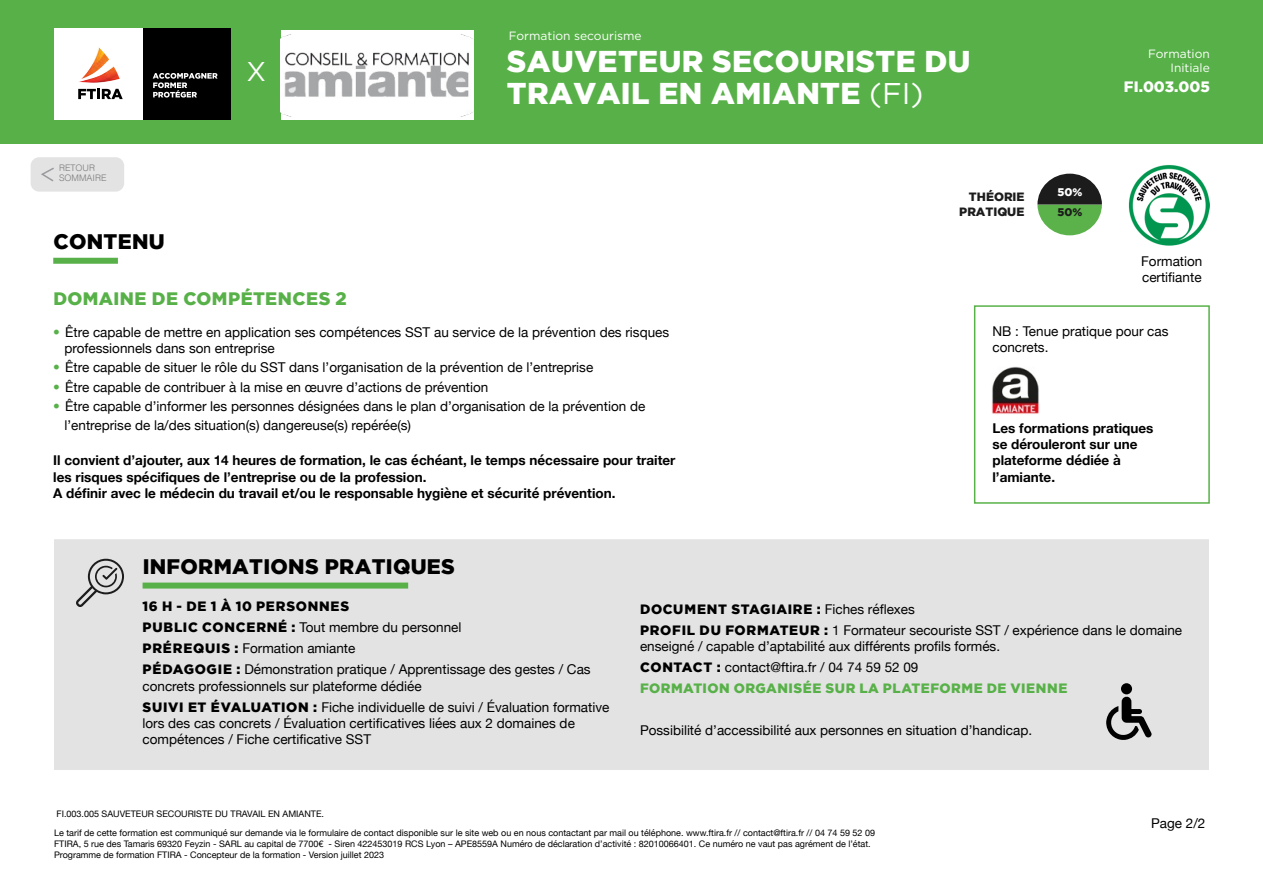
<style>
.page{position:relative;width:1263px;height:893px;background:#fff}
.page>*{position:absolute;margin:0;border:0;box-sizing:border-box;transform-origin:0 0}
.t1{font:900 30px/31.8px "Gotham";letter-spacing:.015em;color:#fff}
.t2{font:27.15px "Gotham";color:#fff}
.t3{font:900 21px "Gotham";letter-spacing:.015em;color:#000}
.t4{font:900 18px "Gotham";letter-spacing:.025em;color:#58b148}
.t5{font:900 15px "Gotham";color:#fff}
.t6{font:13.5px/16.2px "Helvetica Neue";color:#000}
.t7{font:700 13.5px/16.2px "Helvetica Neue";color:#000}
.t8{font:900 13.5px "Gotham";letter-spacing:.055em;color:#000}
.t9{font:900 13.5px "Gotham";letter-spacing:.035em;color:#58b148}
.t10{font:12px/14.4px "Gotham";color:#fff;text-align:right}
.t11{font:900 12px "Gotham";color:#1c1c1c}
.t12{font:900 11.1px "Gotham";color:#1c1c1c}
.t13{font:900 11.1px "Gotham";color:#fff}
.t14{font:9px/10.8px "Helvetica Neue";color:#000}
.t15{font:300 9px/10.5px "Helvetica";color:#7c7b7b}
.s1{font-weight:400}
.s2{font-family:"Helvetica";font-weight:300;color:#58b148}
.s3{font-family:"Gotham";font-weight:900}
.s4{font-family:"Helvetica Neue";font-weight:400}
</style>
<div class="page">
<div style="left:0;top:0;width:1263px;height:143px;background:#58b148"></div>
<div style="left:54px;top:28px;width:90px;height:92px;background:#fff"></div>
<div style="left:144px;top:28px;width:87px;height:92px;background:#000"></div>
<svg style="left:78px;top:89px;width:45px;height:10px"></svg>
<img style="left:79px;top:47px;width:41px;height:36px">
<svg style="left:153px;top:73px;width:65px;height:25px"></svg>
<div style="left:64px;top:549px;width:1135px;height:211px;background:#e3e3e3"></div>
<div style="left:143px;top:583px;width:265px;height:6px;background:#58b148"></div>
<div style="left:54px;top:539px;width:1155px;height:231px;border:20px solid #e3e3e3"></div>
<svg style="left:76px;top:559px;width:48px;height:48px"></svg>
<svg style="left:1106px;top:696px;width:45px;height:44px"></svg>
<div style="left:1121px;top:683px;width:11px;height:11px;background:#000;border-radius:50%"></div>
<div style="left:53px;top:258px;width:65px;height:6px;background:#58b148"></div>
<img style="left:1129px;top:165px;width:80px;height:80px">
<div style="left:974px;top:305px;width:236px;height:199px;border:2px solid #58b148"></div>
<img style="left:992px;top:366px;width:48px;height:48px">
<div style="left:281px;top:30px;width:192px;height:90px;background:#fff"></div>
<img style="left:281px;top:34px;width:192px;height:82px">
<svg style="left:1037px;top:174px;width:65px;height:61px"></svg>
<div style="left:31px;top:157px;width:93px;height:35px;background:#e3e3e3;border-radius:9px"></div>
<svg style="left:41px;top:167px;width:13px;height:15px"></svg>
<p class="t15" style="left:59px;top:162px;width:49px">RETOUR<br>SOMMAIRE</p>
<h2 class="t2" style="left:247px;top:54px;width:21px">X</h2>
<p class="t10" style="left:509px;top:28px;width:134px">Formation secourisme</p>
<h1 class="t1" style="left:507px;top:45px;width:465px">SAUVETEUR SECOURISTE DU<br>TRAVAIL EN AMIANTE <span class="s1">(FI)</span></h1>
<p class="t10" style="left:1148px;top:46px;width:63px">Formation<br>Initiale</p>
<p class="t5" style="left:1124px;top:78px;width:88px">FI.003.005</p>
<p class="t11" style="left:969px;top:190px;width:57px">THÉORIE</p>
<p class="t13" style="left:1057px;top:186px;width:26px">50%</p>
<p class="t11" style="left:959px;top:205px;width:67px">PRATIQUE</p>
<p class="t12" style="left:1057px;top:206px;width:26px">50%</p>
<h3 class="t3" style="left:53px;top:230px;width:113px">CONTENU</h3>
<h3 class="t4" style="left:53px;top:288px;width:295px">DOMAINE DE COMPÉTENCES 2</h3>
<p class="t6" style="left:65px;top:325px;width:606px;text-indent:-11px"><span class="s2">•</span> Être capable de mettre en application ses compétences SST au service de la prévention des risques professionnels dans son entreprise</p>
<p class="t6" style="left:53px;top:360px;width:541px"><span class="s2">•</span> Être capable de situer le rôle du SST dans l’organisation de la prévention de l’entreprise</p>
<p class="t6" style="left:53px;top:379px;width:437px"><span class="s2">•</span> Être capable de contribuer à la mise en œuvre d’actions de prévention</p>
<p class="t6" style="left:65px;top:397px;width:582px;line-height:19.2px;text-indent:-11px"><span class="s2">•</span> Être capable d’informer les personnes désignées dans le plan d’organisation de la prévention de l’entreprise de la/des situation(s) dangereuse(s) repérée(s)</p>
<p class="t7" style="left:53px;top:453px;width:624px">Il convient d’ajouter, aux 14 heures de formation, le cas échéant, le temps nécessaire pour traiter les risques spécifiques de l’entreprise ou de la profession.<br>A définir avec le médecin du travail et/ou le responsable hygiène et sécurité prévention.</p>
<p class="t6" style="left:1141px;top:254px;width:63px">Formation certifiante</p>
<p class="t6" style="left:992px;top:324px;width:178px">NB : Tenue pratique pour cas concrets.</p>
<p class="t7" style="left:992px;top:420px;width:162px">Les formations pratiques se dérouleront sur une plateforme dédiée à l’amiante.</p>
<h3 class="t3" style="left:143px;top:554px;width:314px">INFORMATIONS PRATIQUES</h3>
<p class="t8" style="left:143px;top:599px;width:208px">16 H - DE 1 À 10 PERSONNES</p>
<p class="t6" style="left:143px;top:618px;width:450px;line-height:21px"><span class="s3">PUBLIC CONCERNÉ :</span> Tout membre du personnel<br><span class="s3">PRÉREQUIS :</span> Formation amiante<br><span class="s3">PÉDAGOGIE :</span> Démonstration pratique / Apprentissage des gestes / Cas</p>
<p class="t6" style="left:143px;top:676px;width:468px;line-height:21px">concrets professionnels sur plateforme dédiée<br><span class="s3">SUIVI ET ÉVALUATION :</span> Fiche individuelle de suivi / Évaluation formative</p>
<p class="t6" style="left:143px;top:716px;width:434px">lors des cas concrets / Évaluation certificatives liées aux 2 domaines de compétences / Fiche certificative SST</p>
<p class="t8" style="left:640px;top:601px;width:276px">DOCUMENT STAGIAIRE : <span class="s4">Fiches réflexes</span></p>
<p class="t6" style="left:640px;top:622px;width:544px"><span class="s3">PROFIL DU FORMATEUR :</span> 1 Formateur secouriste SST / expérience dans le domaine enseigné / capable d’aptabilité aux différents profils formés.</p>
<p class="t6" style="left:640px;top:660px;width:280px"><span class="s3">CONTACT :</span> contact@ftira.fr / 04 74 59 52 09</p>
<p class="t9" style="left:640px;top:680px;width:429px">FORMATION ORGANISÉE SUR LA PLATEFORME DE VIENNE</p>
<p class="t6" style="left:640px;top:723px;width:394px">Possibilité d’accessibilité aux personnes en situation d’handicap.</p>
<p class="t14" style="left:57px;top:809px;width:269px">FI.003.005 SAUVETEUR SECOURISTE DU TRAVAIL EN AMIANTE.</p>
<p class="t14" style="left:54px;top:828px;width:823px">Le tarif de cette formation est communiqué sur demande via le formulaire de contact disponible sur le site web ou en nous contactant par mail ou téléphone. www.ftira.fr // contact@ftira.fr // 04 74 59 52 09<br>FTIRA, 5 rue des Tamaris 69320 Feyzin - SARL au capital de 7700€ - Siren 422453019 RCS Lyon – APE8559A Numéro de déclaration d’activité : 82010066401. Ce numéro ne vaut pas agrément de l’état.<br>Programme de formation FTIRA - Concepteur de la formation - Version juillet 2023</p>
<p class="t6" style="left:1151px;top:816px;width:56px">Page 2/2</p>
</div>
